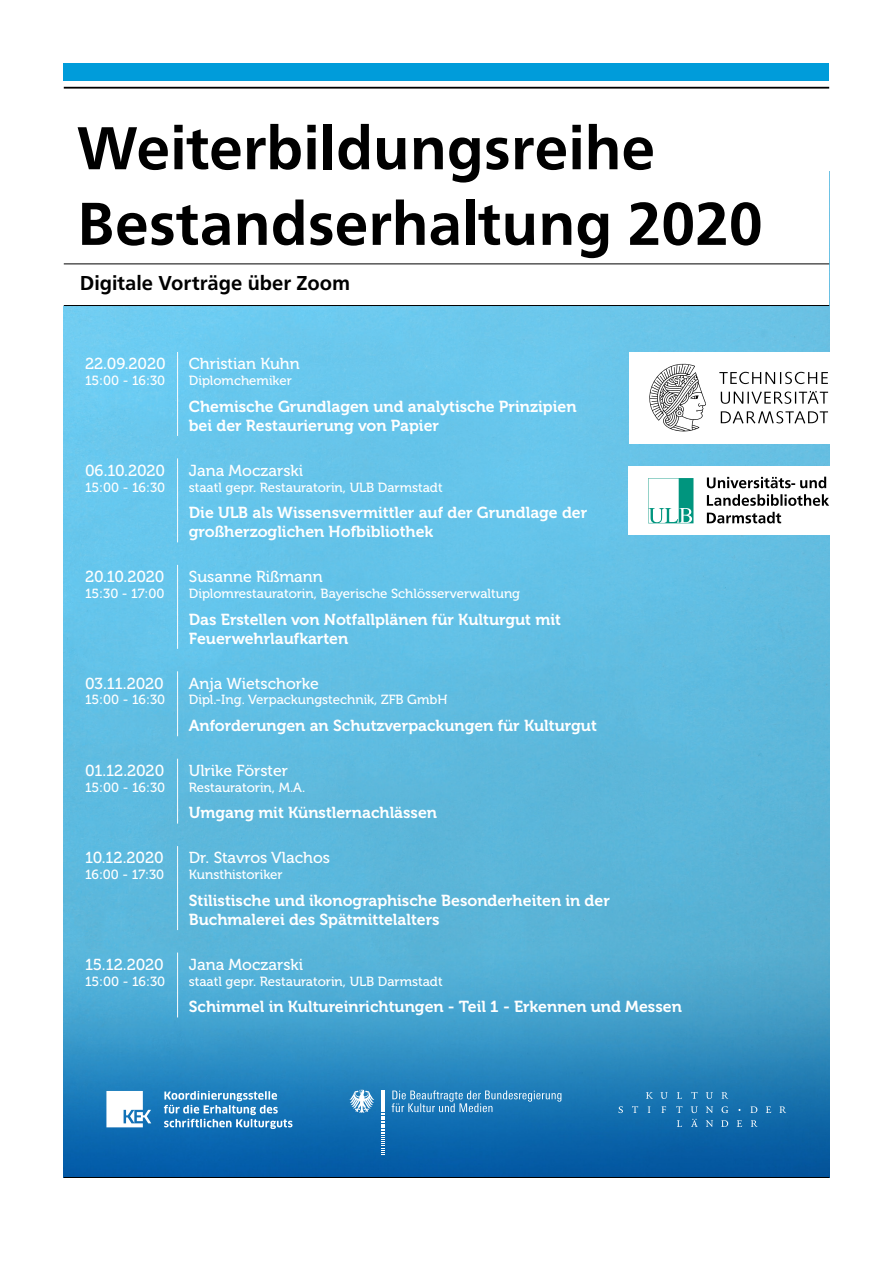
<style>
.page{position:relative;width:893px;height:1263px;background:#fff}
.page>*{position:absolute;margin:0;border:0;box-sizing:border-box;transform-origin:0 0}
.t1{font:500 63px/75.6px "Front Page Pro";color:#000}
.t2{font:500 21px "Front Page Pro";color:#000}
.t3{font:15.9px/19px "Museo 700";color:#fff}
.t4{font:15.9px "Museo 500";color:#fff}
.t5{font:13.2px "Museo 500";color:#fff}
</style>
<div class="page">
<img style="left:64px;top:306px;width:765px;height:871px">
<hr style="left:177px;top:352px;width:1px;height:84px;background:#fff">
<hr style="left:177px;top:458px;width:1px;height:84px;background:#fff">
<hr style="left:177px;top:565px;width:1px;height:84px;background:#fff">
<hr style="left:177px;top:671px;width:1px;height:65px;background:#fff">
<hr style="left:177px;top:759px;width:1px;height:65px;background:#fff">
<hr style="left:177px;top:846px;width:1px;height:84px;background:#fff">
<hr style="left:177px;top:952px;width:1px;height:65px;background:#fff">
<div style="left:629px;top:466px;width:219px;height:69px;background:#fff"></div>
<hr style="left:64px;top:1177px;width:765px;height:1px;background:#000">
<div style="left:64px;top:64px;width:765px;height:17px;background:#009cda"></div>
<hr style="left:64px;top:87px;width:765px;height:2px;background:#000">
<hr style="left:64px;top:263px;width:765px;height:1px;background:#000">
<hr style="left:64px;top:305px;width:765px;height:1px;background:#000">
<svg style="left:660px;top:1092px;width:8px;height:7px"></svg>
<svg style="left:677px;top:1092px;width:5px;height:7px"></svg>
<svg style="left:691px;top:1092px;width:7px;height:7px"></svg>
<svg style="left:722px;top:1092px;width:6px;height:7px"></svg>
<svg style="left:618px;top:1106px;width:5px;height:7px"></svg>
<svg style="left:648px;top:1106px;width:2px;height:7px"></svg>
<svg style="left:661px;top:1106px;width:5px;height:7px"></svg>
<svg style="left:706px;top:1106px;width:7px;height:7px"></svg>
<svg style="left:721px;top:1106px;width:7px;height:7px"></svg>
<svg style="left:750px;top:1106px;width:7px;height:7px"></svg>
<svg style="left:766px;top:1106px;width:5px;height:7px"></svg>
<svg style="left:691px;top:1119px;width:7px;height:8px"></svg>
<svg style="left:721px;top:1120px;width:7px;height:7px"></svg>
<svg style="left:706px;top:1092px;width:7px;height:7px"></svg>
<svg style="left:691px;top:1106px;width:7px;height:7px"></svg>
<svg style="left:646px;top:1092px;width:7px;height:7px"></svg>
<svg style="left:677px;top:1120px;width:5px;height:7px"></svg>
<svg style="left:632px;top:1106px;width:6px;height:7px"></svg>
<svg style="left:676px;top:1106px;width:6px;height:7px"></svg>
<svg style="left:779px;top:1106px;width:7px;height:7px"></svg>
<svg style="left:751px;top:1120px;width:6px;height:7px"></svg>
<svg style="left:706px;top:1120px;width:7px;height:7px"></svg>
<svg style="left:737px;top:1120px;width:5px;height:7px"></svg>
<svg style="left:106px;top:1091px;width:45px;height:36px"></svg>
<svg style="left:164px;top:1091px;width:128px;height:38px;background:#5199ca"></svg>
<svg style="left:349px;top:1090px;width:25px;height:23px"></svg>
<svg style="left:392px;top:1090px;width:169px;height:22px;background:#418fc3"></svg>
<hr style="left:381px;top:1091px;width:3px;height:21px;background:#fff">
<svg style="left:381px;top:1112px;width:3px;height:43px"></svg>
<svg style="left:707px;top:477px;width:119px;height:11px"></svg>
<svg style="left:707px;top:512px;width:74px;height:11px"></svg>
<svg style="left:648px;top:478px;width:45px;height:45px"></svg>
<svg style="left:707px;top:494px;width:122px;height:12px"></svg>
<div style="left:629px;top:352px;width:215px;height:92px;background:#fff"></div>
<svg style="left:649px;top:363px;width:57px;height:69px"></svg>
<svg style="left:719px;top:372px;width:109px;height:52px"></svg>
<h1 class="t1" style="left:77px;top:106px;width:687px">Weiterbildungsreihe<br>Bestandserhaltung 2020</h1>
<h2 class="t2" style="left:80px;top:268px;width:272px">Digitale Vorträge über Zoom</h2>
<p class="t4" style="left:85px;top:355px;width:82px">22.09.2020</p>
<p class="t5" style="left:85px;top:373px;width:82px">15:00 - 16:30</p>
<p class="t4" style="left:189px;top:355px;width:112px">Christian Kuhn</p>
<p class="t5" style="left:189px;top:373px;width:105px">Diplomchemiker</p>
<p class="t3" style="left:189px;top:397px;width:389px">Chemische Grundlagen und analytische Prinzipien bei der Restaurierung von Papier</p>
<p class="t4" style="left:85px;top:461px;width:82px">06.10.2020</p>
<p class="t5" style="left:85px;top:480px;width:82px">15:00 - 16:30</p>
<p class="t4" style="left:189px;top:461px;width:116px">Jana Moczarski</p>
<p class="t5" style="left:189px;top:480px;width:255px">staatl gepr. Restauratorin, ULB Darmstadt</p>
<p class="t3" style="left:189px;top:503px;width:400px">Die ULB als Wissensvermittler auf der Grundlage der großherzoglichen Hofbibliothek</p>
<p class="t4" style="left:85px;top:568px;width:81px">20.10.2020</p>
<p class="t5" style="left:85px;top:586px;width:81px">15:30 - 17:00</p>
<p class="t4" style="left:189px;top:568px;width:135px">Susanne Rißmann</p>
<p class="t5" style="left:189px;top:586px;width:333px">Diplomrestauratorin, Bayerische Schlösserverwaltung</p>
<p class="t3" style="left:189px;top:610px;width:374px">Das Erstellen von Notfallplänen für Kulturgut mit<br>Feuerwehrlaufkarten</p>
<p class="t4" style="left:85px;top:674px;width:80px">03.11.2020</p>
<p class="t5" style="left:85px;top:693px;width:82px">15:00 - 16:30</p>
<p class="t4" style="left:189px;top:674px;width:131px">Anja Wietschorke</p>
<p class="t5" style="left:189px;top:693px;width:260px">Dipl.-Ing. Verpackungstechnik, ZFB GmbH</p>
<p class="t3" style="left:189px;top:716px;width:410px">Anforderungen an Schutzverpackungen für Kulturgut</p>
<p class="t4" style="left:85px;top:762px;width:81px">01.12.2020</p>
<p class="t5" style="left:85px;top:780px;width:82px">15:00 - 16:30</p>
<p class="t4" style="left:189px;top:762px;width:101px">Ulrike Förster</p>
<p class="t5" style="left:189px;top:780px;width:118px">Restauratorin, M.A.</p>
<p class="t3" style="left:189px;top:803px;width:250px">Umgang mit Künstlernachlässen</p>
<p class="t4" style="left:85px;top:849px;width:80px">10.12.2020</p>
<p class="t5" style="left:85px;top:867px;width:81px">16:00 - 17:30</p>
<p class="t4" style="left:189px;top:849px;width:143px">Dr. Stavros Vlachos</p>
<p class="t5" style="left:189px;top:867px;width:95px">Kunsthistoriker</p>
<p class="t3" style="left:189px;top:891px;width:423px">Stilistische und ikonographische Besonderheiten in der<br>Buchmalerei des Spätmittelalters</p>
<p class="t4" style="left:85px;top:955px;width:80px">15.12.2020</p>
<p class="t5" style="left:85px;top:974px;width:82px">15:00 - 16:30</p>
<p class="t4" style="left:189px;top:955px;width:116px">Jana Moczarski</p>
<p class="t5" style="left:189px;top:974px;width:255px">staatl gepr. Restauratorin, ULB Darmstadt</p>
<p class="t3" style="left:189px;top:997px;width:495px">Schimmel in Kultureinrichtungen - Teil 1 - Erkennen und Messen</p>
</div>
